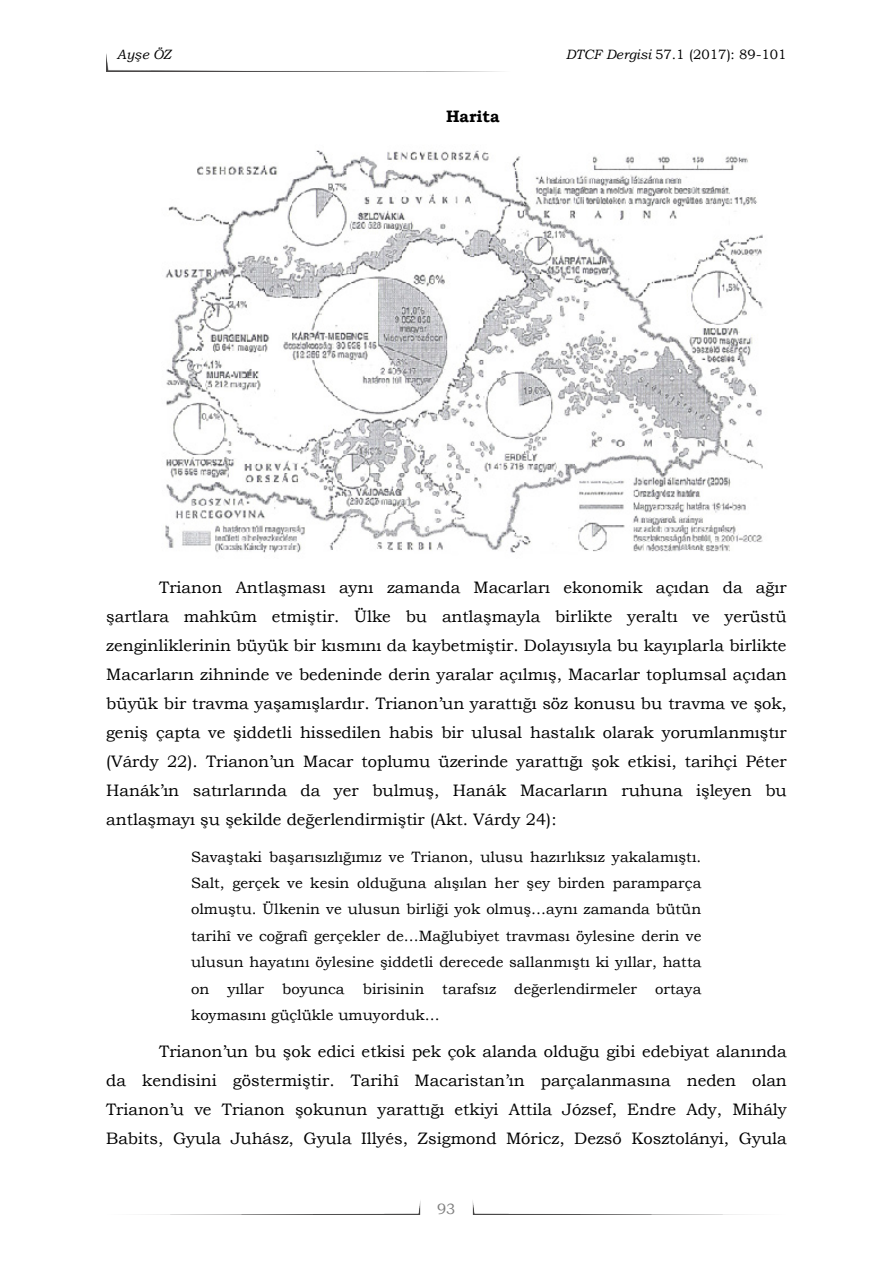
<style>
.page{position:relative;width:893px;height:1263px;background:#fff}
.page>*{position:absolute;margin:0;border:0;box-sizing:border-box;transform-origin:0 0}
.t1{font:16.5px/29.1px "Bookman Old Style";color:#000;text-align:justify}
.t2{font:700 16.5px "Bookman Old Style";letter-spacing:-.005em;color:#000}
.t3{font:15px/26.4px "Bookman Old Style";color:#000;text-align:justify}
.t4{font:15px "Bookman Old Style";color:#7f7f7f}
.t5{font:13.5px "Bookman Old Style";letter-spacing:-.005em;color:#000}
.t6{font:italic 13.5px "Bookman Old Style";letter-spacing:.005em;color:#000}
.s1{font-style:italic}
</style>
<div class="page">
<img style="left:106px;top:53px;width:395px;height:19px">
<img style="left:371px;top:1200px;width:151px;height:14px">
<img style="left:165px;top:150px;width:598px;height:403px">
<p class="t6" style="left:117px;top:46px;width:56px">Ayşe ÖZ</p>
<p class="t5" style="left:566px;top:46px;width:222px"><span class="s1">DTCF Dergisi</span> 57.1 (2017): 89-101</p>
<p class="t2" style="left:446px;top:104px;width:55px">Harita</p>
<p class="t1" style="left:106px;top:572px;width:682px;text-indent:53px">Trianon Antlaşması aynı zamanda Macarları ekonomik açıdan da ağır şartlara mahkûm etmiştir. Ülke bu antlaşmayla birlikte yeraltı ve yerüstü zenginliklerinin büyük bir kısmını da kaybetmiştir. Dolayısıyla bu kayıplarla birlikte Macarların zihninde ve bedeninde derin yaralar açılmış, Macarlar toplumsal açıdan büyük bir travma yaşamışlardır. Trianon’un yarattığı söz konusu bu travma ve şok, geniş çapta ve şiddetli hissedilen habis bir ulusal hastalık olarak yorumlanmıştır (Várdy 22). Trianon’un Macar toplumu üzerinde yarattığı şok etkisi, tarihçi Péter Hanák’ın satırlarında da yer bulmuş, Hanák Macarların ruhuna işleyen bu antlaşmayı şu şekilde değerlendirmiştir (Akt. Várdy 24):</p>
<p class="t3" style="left:191px;top:843px;width:512px">Savaştaki başarısızlığımız ve Trianon, ulusu hazırlıksız yakalamıştı.<br>Salt, gerçek ve kesin olduğuna alışılan her şey birden paramparça olmuştu. Ülkenin ve ulusun birliği yok olmuş…aynı zamanda bütün tarihî ve coğrafî gerçekler de…Mağlubiyet travması öylesine derin ve ulusun hayatını öylesine şiddetli derecede sallanmıştı ki yıllar, hatta on yıllar boyunca birisinin tarafsız değerlendirmeler ortaya koymasını güçlükle umuyorduk…</p>
<p class="t1" style="left:106px;top:1037px;width:682px;text-indent:53px">Trianon’un bu şok edici etkisi pek çok alanda olduğu gibi edebiyat alanında da kendisini göstermiştir. Tarihî Macaristan’ın parçalanmasına neden olan Trianon’u ve Trianon şokunun yarattığı etkiyi Attila József, Endre Ady, Mihály Babits, Gyula Juhász, Gyula Illyés, Zsigmond Móricz, Dezső Kosztolányi, Gyula</p>
<p class="t4" style="left:437px;top:1199px;width:20px">93</p>
</div>
